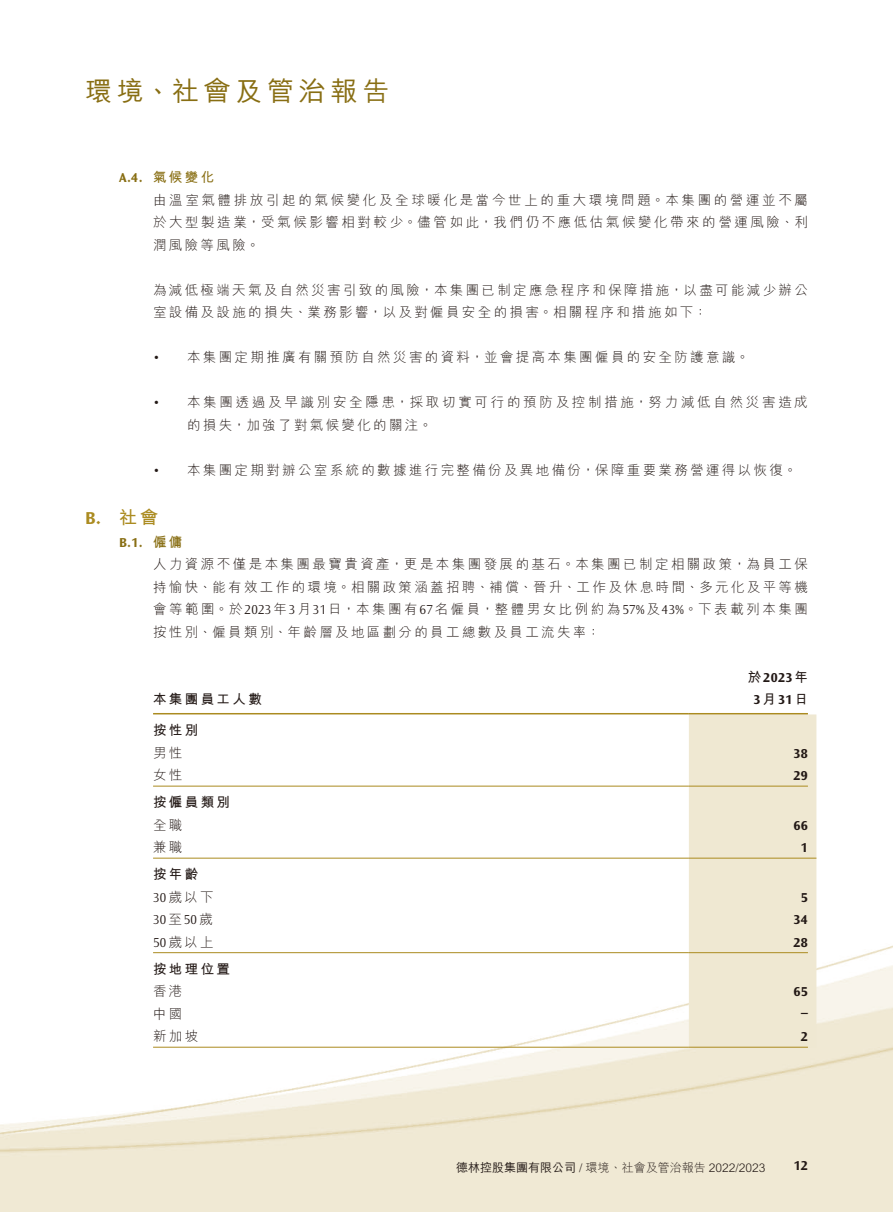
<style>
.page{position:relative;width:893px;height:1212px;background:#fff}
.page>*{position:absolute;margin:0;border:0;box-sizing:border-box;transform-origin:0 0}
.t1{font:500 27px "M Hei HK";letter-spacing:.175em;color:#886e13}
.t2{font:700 18px "M Hei HK";color:#ab8b20}
.t3{font:700 18px "Ocean Sans Std";color:#ab8b20}
.t4{font:300 13.5px/22.5px "M Hei HK";letter-spacing:.175em;color:#231916;text-align:justify}
.t5{font:300 13.5px "M Hei HK";letter-spacing:.2em;color:#231916}
.t6{font:700 13.5px/22.5px "Ocean Sans Std";letter-spacing:.025em;color:#231916;text-align:center}
.t7{font:700 13.5px/27px "M Hei HK";letter-spacing:.175em;color:#231916}
.t8{font:300 13.5px "Ocean Sans Std";color:#231916}
.t9{font:700 13.5px "Ocean Sans Std";color:#886e13}
.t10{font:700 13.5px "M Hei HK";letter-spacing:.175em;color:#886e13}
.t11{font:300 12px "M Hei HK";color:#231916}
.s1{font-family:"Ocean Sans Std"}
.s2{font-family:"M Hei HK"}
.s3{font-family:"Ocean Sans Std";font-weight:300}
.s4{font-weight:300}
.s5{font-weight:500}
</style>
<div class="page">
<img style="left:0;top:714px;width:893px;height:498px">
<div style="left:689px;top:714px;width:127px;height:333px;background:#efe8d2"></div>
<hr style="left:153px;top:713px;width:536px;height:1px;background:#ab8b20">
<hr style="left:689px;top:713px;width:119px;height:1px;background:#ab8b20">
<hr style="left:153px;top:786px;width:536px;height:1px;background:#ab8b20">
<hr style="left:689px;top:786px;width:119px;height:1px;background:#ab8b20">
<hr style="left:153px;top:858px;width:536px;height:1px;background:#ab8b20">
<hr style="left:689px;top:858px;width:127px;height:1px;background:#ab8b20">
<hr style="left:153px;top:952px;width:536px;height:1px;background:#ab8b20">
<hr style="left:689px;top:952px;width:119px;height:1px;background:#ab8b20">
<hr style="left:153px;top:1047px;width:536px;height:1px;background:#ab8b20">
<hr style="left:689px;top:1047px;width:119px;height:1px;background:#ab8b20">
<h1 class="t1" style="left:85px;top:72px;width:306px">環境、社會及管治報告</h1>
<h2 class="t3" style="left:85px;top:508px;width:18px">B.</h2>
<p class="t9" style="left:119px;top:170px;width:25px">A.4.</p>
<p class="t10" style="left:153px;top:167px;width:63px">氣候變化</p>
<p class="t4" style="left:153px;top:188px;width:656px">由溫室氣體排放引起的氣候變化及全球暖化是當今世上的重大環境問題。本集團的營運並不屬於大型製造業，受氣候影響相對較少。儘管如此，我們仍不應低估氣候變化帶來的營運風險、利潤風險等風險。</p>
<p class="t4" style="left:153px;top:278px;width:656px">為減低極端天氣及自然災害引致的風險，本集團已制定應急程序和保障措施，以盡可能減少辦公室設備及設施的損失、業務影響，以及對僱員安全的損害。相關程序和措施如下：</p>
<p class="t4" style="left:187px;top:346px;width:564px">本集團定期推廣有關預防自然災害的資料，並會提高本集團僱員的安全防護意識。</p>
<p class="t8" style="left:153px;top:350px;width:8px">•</p>
<p class="t8" style="left:153px;top:395px;width:8px">•</p>
<p class="t5" style="left:187px;top:395px;width:622px">本集團透過及早識別安全隱患，採取切實可行的預防及控制措施，努力減低自然災害造成</p>
<p class="t8" style="left:153px;top:463px;width:8px">•</p>
<h2 class="t2" style="left:119px;top:504px;width:41px">社會</h2>
<p class="t4" style="left:187px;top:413px;width:247px">的損失，加強了對氣候變化的關注。</p>
<p class="t4" style="left:187px;top:458px;width:611px">本集團定期對辧公室系統的數據進行完整備份及異地備份，保障重要業務營運得以恢復。</p>
<p class="t9" style="left:119px;top:535px;width:25px">B.1.</p>
<p class="t10" style="left:153px;top:532px;width:31px">僱傭</p>
<p class="t4" style="left:153px;top:553px;width:656px">人力資源不僅是本集團最寶貴資產，更是本集團發展的基石。本集團已制定相關政策，為員工保持愉快、能有效工作的環境。相關政策涵蓋招聘、補償、晉升、工作及休息時間、多元化及平等機會等範圍。於<span class="s1">2023</span>年<span class="s1">3</span>月<span class="s1">31</span>日，本集團有<span class="s1">67</span>名僱員，整體男女比例約為<span class="s1">57%</span>及<span class="s1">43%</span>。下表載列本集團按性別、僱員類別、年齡層及地區劃分的員工總數及員工流失率：</p>
<p class="t7" style="left:153px;top:685px;width:110px">本集團員工人數</p>
<p class="t6" style="left:748px;top:666px;width:62px"><span class="s2">於</span>2023<span class="s2">年<br></span>3<span class="s2">月</span>31<span class="s2">日</span></p>
<p class="t7" style="left:153px;top:716px;width:47px">按性別</p>
<p class="t4" style="left:153px;top:741px;width:31px">男性</p>
<p class="t6" style="left:794px;top:742px;width:16px">38</p>
<p class="t4" style="left:153px;top:764px;width:31px">女性</p>
<p class="t7" style="left:153px;top:788px;width:79px">按僱員類別</p>
<p class="t6" style="left:794px;top:765px;width:16px">29</p>
<p class="t4" style="left:153px;top:813px;width:31px">全職</p>
<p class="t6" style="left:794px;top:814px;width:16px">66</p>
<p class="t4" style="left:153px;top:836px;width:31px">兼職</p>
<p class="t7" style="left:153px;top:860px;width:47px">按年齡</p>
<p class="t6" style="left:801px;top:837px;width:9px">1</p>
<p class="t4" style="left:153px;top:885px;width:62px"><span class="s1">30</span>歲以下</p>
<p class="t6" style="left:801px;top:886px;width:9px">5</p>
<p class="t8" style="left:153px;top:912px;width:61px">30<span class="s2">至</span>50<span class="s2">歲</span></p>
<p class="t6" style="left:794px;top:909px;width:16px">34</p>
<p class="t7" style="left:153px;top:927px;width:79px"><span class="s3">50</span><span class="s4">歲以上</span>按地理位置</p>
<p class="t6" style="left:794px;top:931px;width:16px">28</p>
<p class="t4" style="left:153px;top:980px;width:31px">香港</p>
<p class="t6" style="left:794px;top:981px;width:16px">65</p>
<p class="t4" style="left:153px;top:1002px;width:31px">中國</p>
<p class="t6" style="left:801px;top:1001px;width:8px">–</p>
<p class="t4" style="left:153px;top:1025px;width:47px">新加坡</p>
<p class="t6" style="left:801px;top:1026px;width:9px">2</p>
<p class="t11" style="left:456px;top:1161px;width:311px"><span class="s5">德林控股集團有限公司</span> / 環境、社會及管治報告 2022/2023</p>
<p class="t6" style="left:794px;top:1154px;width:16px">12</p>
</div>
